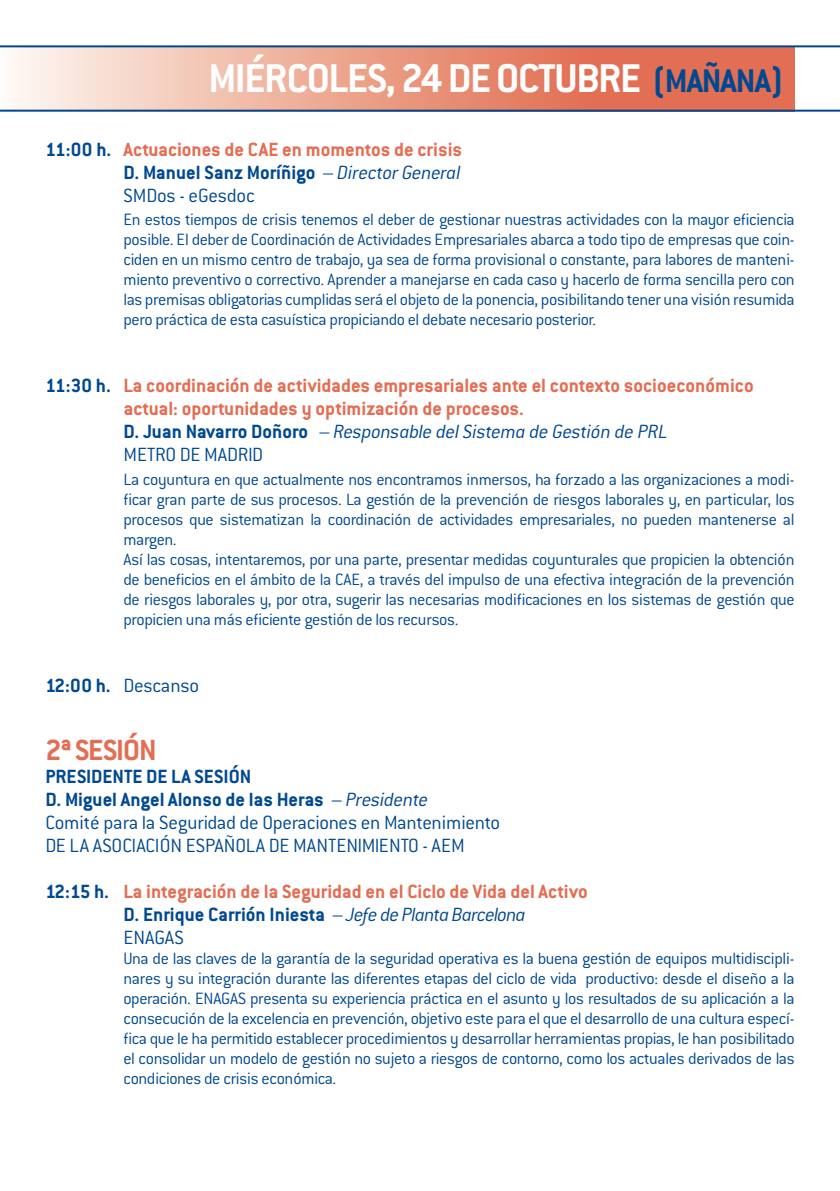
<style>
.page{position:relative;width:840px;height:1191px;background:#fff}
.page>*{position:absolute;margin:0;border:0;box-sizing:border-box;transform-origin:0 0}
.t1{font:700 44px "Conduit ITC";letter-spacing:-.03em;color:#fff}
.t2{font:700 32px "Conduit ITC";letter-spacing:-.03em;color:#e26e54}
.t3{font:700 21px/23px "Conduit ITC";color:#e26e54}
.t4{font:300 21px/23px "Conduit ITC";letter-spacing:-.01em;color:#004990}
.t5{font:700 21px "Conduit ITC";color:#004990}
.t6{font:300 18px/20px "Conduit ITC";letter-spacing:-.02em;color:#004990;text-align:justify}
.s1{font-size:36px;color:#004990}
.s2{color:#004990}
.s3{font-weight:300;color:#004990}
.s4{font-weight:300;font-style:italic;color:#004990}
.s5{font-weight:700}
.s6{font-style:italic}
</style>
<div class="page">
<svg style="left:0;top:47px;width:794px;height:63px;background:#e89f8b"></svg>
<hr style="left:0;top:45px;width:839px;height:2px;background:#004990">
<hr style="left:0;top:110px;width:839px;height:2px;background:#004990">
<h1 class="t1" style="left:208px;top:52px;width:576px">MIÉRCOLES, 24 DE OCTUBRE <span class="s1">(MAÑANA)</span></h1>
<p class="t3" style="left:123px;top:138px;width:340px;text-align:justify;text-indent:-78px"><span class="s2">11:00 h.</span> Actuaciones de CAE en momentos de crisis <span class="s2">D. Manuel Sanz Moríñigo</span> <span class="s3">–</span> <span class="s4">Director General </span><span class="s3">SMDos - eGesdoc</span></p>
<p class="t6" style="left:123px;top:210px;width:672px">En estos tiempos de crisis tenemos el deber de gestionar nuestras actividades con la mayor eficiencia posible. El deber de Coordinación de Actividades Empresariales abarca a todo tipo de empresas que coin&shy;ciden en un mismo centro de trabajo, ya sea de forma provisional o constante, para labores de manteni&shy;miento preventivo o correctivo. Aprender a manejarse en cada caso y hacerlo de forma sencilla pero con las premisas obligatorias cumplidas será el objeto de la ponencia, posibilitando tener una visión resumida pero práctica de esta casuística propiciando el debate necesario posterior.</p>
<p class="t3" style="left:123px;top:374px;width:631px;text-indent:-78px"><span class="s2">11:30 h.</span> La coordinación de actividades empresariales ante el contexto socioeconómico actual: oportunidades y optimización de procesos.<br><span class="s2">D. Juan Navarro Doñoro</span> <span class="s3">–</span> <span class="s4">Responsable del Sistema de Gestión de PRL<br></span><span class="s3">METRO DE MADRID</span></p>
<p class="t6" style="left:123px;top:469px;width:672px;text-align:left">La coyuntura en que actualmente nos encontramos inmersos, ha forzado a las organizaciones a modi&shy;ficar gran parte de sus procesos. La gestión de la prevención de riesgos laborales y, en particular, los procesos que sistematizan la coordinación de actividades empresariales, no pueden mantenerse al margen.<br>Así las cosas, intentaremos, por una parte, presentar medidas coyunturales que propicien la obtención de beneficios en el ámbito de la CAE, a través del impulso de una efectiva integración de la prevención de riesgos laborales y, por otra, sugerir las necesarias modificaciones en los sistemas de gestión que propicien una más eficiente gestión de los recursos.</p>
<p class="t4" style="left:45px;top:673px;width:155px"><span class="s5">12:00 h.</span> Descanso</p>
<h2 class="t2" style="left:45px;top:731px;width:113px">2ª SESIÓN</h2>
<p class="t5" style="left:45px;top:764px;width:21px">Presidente</p>
<p class="t4" style="left:45px;top:764px;width:456px;text-indent:101px"><span class="s5">de la Sesión<br>D. Miguel Angel Alonso de las Heras</span> – <span class="s6">Presidente<br></span>Comité para la Seguridad de Operaciones en Mantenimiento DE LA ASOCIACIÓN ESPAÑOLA DE MANTENIMIENTO - AEM</p>
<p class="t3" style="left:123px;top:879px;width:465px;text-indent:-78px"><span class="s2">12:15 h.</span> La integración de la Seguridad en el Ciclo de Vida del Activo<br><span class="s2">D. Enrique Carrión Iniesta</span> <span class="s3">–</span> <span class="s4">Jefe de Planta Barcelona<br></span><span class="s3">ENAGAS</span></p>
<p class="t6" style="left:123px;top:948px;width:672px">Una de las claves de la garantía de la seguridad operativa es la buena gestión de equipos multidiscipli&shy;nares y su integración durante las diferentes etapas del ciclo de vida productivo: desde el diseño a la operación. ENAGAS presenta su experiencia práctica en el asunto y los resultados de su aplicación a la consecución de la excelencia en prevención, objetivo este para el que el desarrollo de una cultura especí&shy;fica que le ha permitido establecer procedimientos y desarrollar herramientas propias, le han posibilitado el consolidar un modelo de gestión no sujeto a riesgos de contorno, como los actuales derivados de las condiciones de crisis económica.</p>
</div>
